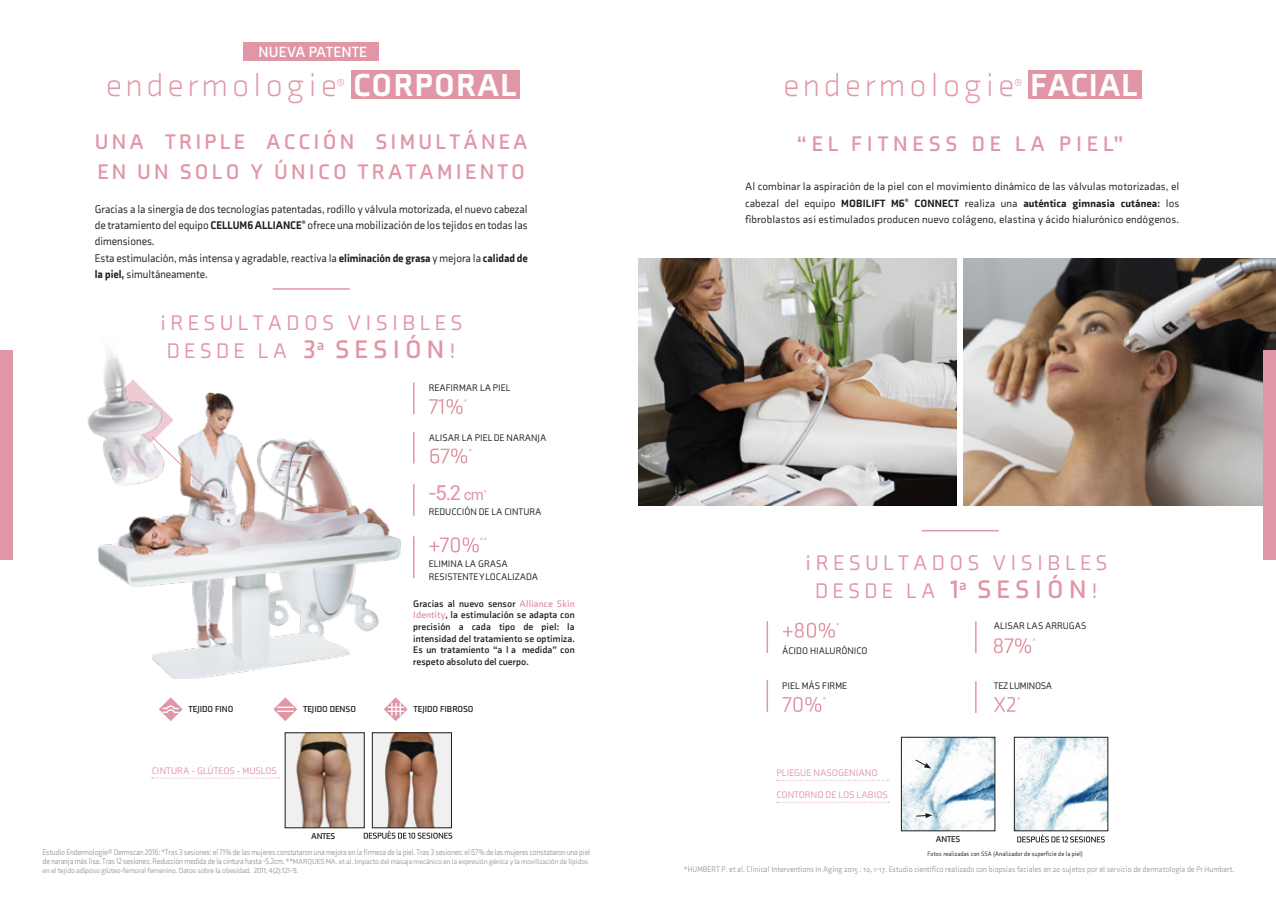
<style>
.page{position:relative;width:1276px;height:902px;background:#fff}
.page>*{position:absolute;margin:0;border:0;box-sizing:border-box;transform-origin:0 0}
.t1{font:300 32.4px "Axia";letter-spacing:.125em;color:#e196a5}
.t2{font:900 32.4px "Axia";letter-spacing:.04em;color:#fff}
.t3{font:21.6px/28px "Axia";letter-spacing:.2em;color:#e196a5;text-align:center}
.t4{font:700 21.6px/30.3px "Axia";letter-spacing:.15em;color:#e196a5}
.t5{font:700 21.6px "Axia";letter-spacing:.225em;color:#e196a5}
.t6{font:20.55px "Roboto";color:#e196a5}
.t7{font:700 15.15px "Axia";letter-spacing:.01em;color:#fff}
.t8{font:300 13.2px "Axia";color:#e196a5}
.t9{font:11.4px/16.2px "Axia";color:#1d1d1b;scale:.95 1}
.t10{font:10.8px/16.2px "Axia";letter-spacing:.01em;color:#1d1d1b;text-align:justify}
.t11{font:700 9.75px/11.7px "Axia";letter-spacing:.01em;color:#1d1d1b;text-align:justify}
.t12{font:9.75px/12.6px "Axia";color:#1d1d1b}
.t13{font:9.75px "Axia";color:#e196a5}
.t14{font:9.75px "Axia";letter-spacing:-.025em;color:#1d1d1b}
.t15{font:700 8.85px "Axia";letter-spacing:-.005em;color:#1d1d1b}
.t16{font:700 8.7px "Axia";letter-spacing:-.025em;color:#1d1d1b}
.t17{font:8.4px "Axia";letter-spacing:-.02em;color:#9d9d9c;scale:.9 1}
.t18{font:8.4px "Axia";letter-spacing:.01em;color:#9d9d9c;scale:.9 1}
.t19{font:7.5px/9px "Axia";letter-spacing:-.02em;color:#9d9d9c}
.t20{font:6.45px "Axia";letter-spacing:.025em;color:#1d1d1b;scale:.9 1}
.s1{font-weight:900}
.s2{font-weight:700;font-size:25.95px}
.s3{font-size:15.15px}
.s4{color:#e196a5}
.s5{font-size:8.4px}
.s6{font-weight:700}
</style>
<div class="page">
<img style="left:98px;top:393px;width:303px;height:285px">
<img style="left:87px;top:351px;width:128px;height:158px">
<img style="left:287px;top:734px;width:75px;height:91px">
<img style="left:374px;top:734px;width:75px;height:91px">
<div style="left:372px;top:732px;width:79px;height:95px;border:1px solid #1d1d1b"></div>
<img style="left:963px;top:258px;width:313px;height:247px">
<img style="left:638px;top:258px;width:319px;height:247px">
<img style="left:903px;top:739px;width:90px;height:89px">
<div style="left:901px;top:737px;width:94px;height:93px;border:1px solid #1d1d1b"></div>
<img style="left:1016px;top:739px;width:90px;height:89px">
<div style="left:1014px;top:737px;width:94px;height:93px;border:1px solid #1d1d1b"></div>
<div style="left:244px;top:42px;width:135px;height:18px;background:#e196a5"></div>
<svg style="left:152px;top:777px;width:127px;height:1px"></svg>
<svg style="left:364px;top:830px;width:88px;height:8px"></svg>
<svg style="left:915px;top:813px;width:17px;height:5px"></svg>
<svg style="left:915px;top:758px;width:16px;height:10px"></svg>
<svg style="left:1017px;top:834px;width:87px;height:8px"></svg>
<svg style="left:777px;top:801px;width:112px;height:1px"></svg>
<hr style="left:921px;top:530px;width:77px;height:1px;background:#e196a5">
<hr style="left:273px;top:288px;width:77px;height:2px;background:#e196a5">
<svg style="left:783px;top:622px;width:56px;height:15px"></svg>
<hr style="left:766px;top:621px;width:2px;height:31px;background:#e196a5">
<svg style="left:782px;top:697px;width:43px;height:15px"></svg>
<hr style="left:766px;top:680px;width:2px;height:31px;background:#e196a5">
<svg style="left:994px;top:638px;width:41px;height:15px"></svg>
<hr style="left:975px;top:621px;width:1px;height:31px;background:#e196a5">
<svg style="left:994px;top:696px;width:26px;height:15px"></svg>
<hr style="left:975px;top:681px;width:1px;height:31px;background:#e196a5">
<svg style="left:429px;top:399px;width:38px;height:15px"></svg>
<hr style="left:413px;top:382px;width:1px;height:32px;background:#e196a5">
<svg style="left:430px;top:448px;width:41px;height:15px"></svg>
<hr style="left:413px;top:432px;width:1px;height:31px;background:#e196a5">
<svg style="left:429px;top:537px;width:58px;height:15px"></svg>
<hr style="left:413px;top:536px;width:1px;height:42px;background:#e196a5">
<svg style="left:159px;top:697px;width:24px;height:24px"></svg>
<svg style="left:273px;top:697px;width:24px;height:24px"></svg>
<svg style="left:384px;top:697px;width:24px;height:24px"></svg>
<div style="left:352px;top:70px;width:168px;height:29px;background:#e196a5"></div>
<div style="left:1028px;top:70px;width:113px;height:29px;background:#e196a5"></div>
<hr style="left:413px;top:484px;width:1px;height:31px;background:#e196a5">
<div style="left:1263px;top:349px;width:13px;height:210px;background:#e196a5"></div>
<div style="left:0;top:349px;width:13px;height:210px;background:#e196a5"></div>
<h3 class="t7" style="left:259px;top:42px;width:110px">NUEVA PATENTE</h3>
<h1 class="t1" style="left:106px;top:66px;width:232px">endermologie</h1>
<p class="t8" style="left:337px;top:76px;width:10px">®</p>
<h1 class="t2" style="left:353px;top:65px;width:165px">CORPORAL</h1>
<h1 class="t1" style="left:783px;top:66px;width:232px">endermologie</h1>
<p class="t8" style="left:1014px;top:76px;width:10px">®</p>
<h1 class="t2" style="left:1030px;top:65px;width:108px">FACIAL</h1>
<h2 class="t4" style="left:95px;top:126px;width:434px">UNA TRIPLE ACCIÓN SIMULTÁNEA<br>EN UN SOLO Y ÚNICO TRATAMIENTO</h2>
<p class="t9" style="left:95px;top:201px;width:457px">Gracias a la sinergia de dos tecnologías patentadas, rodillo y válvula motorizada, el nuevo cabezal de tratamiento del equipo <span class="s1">CELLUM6 ALLIANCE</span><sup>®</sup> ofrece una mobilización de los tejidos en todas las dimensiones.<br>Esta estimulación, más intensa y agradable, reactiva la <span class="s1">eliminación de grasa</span> y mejora la <span class="s1">calidad de la piel,</span> simultáneamente.</p>
<h2 class="t3" style="left:160px;top:309px;width:304px">¡RESULTADOS VISIBLES<br>DESDE LA <span class="s2">3</span><sup>a</sup> <span class="s2">SESIÓN</span>!</h2>
<p class="t12" style="left:429px;top:382px;width:83px">REAFIRMAR LA PIEL</p>
<p class="t12" style="left:429px;top:431px;width:119px">ALISAR LA PIEL DE NARANJA</p>
<h3 class="t6" style="left:428px;top:478px;width:58px">-5.2 <span class="s3">cm</span></h3>
<p class="t12" style="left:429px;top:505px;width:114px">REDUCCIÓN DE LA CINTURA</p>
<p class="t12" style="left:429px;top:557px;width:111px">ELIMINA LA GRASA<br>RESISTENTE YLOCALIZADA</p>
<p class="t11" style="left:413px;top:597px;width:163px">Gracias al nuevo sensor <span class="s4">Alliance Skin Identity</span>, la estimulación se adapta con precisión a cada tipo de piel: la intensidad del tratamiento se optimiza.<br>Es un tratamiento “a l a medida” con respeto absoluto del cuerpo.</p>
<p class="t15" style="left:188px;top:704px;width:47px">TEJIDO FINO</p>
<p class="t15" style="left:303px;top:704px;width:54px">TEJIDO DENSO</p>
<p class="t15" style="left:413px;top:704px;width:62px">TEJIDO FIBROSO</p>
<p class="t13" style="left:152px;top:764px;width:127px">CINTURA - GLÚTEOS - MUSLOS</p>
<p class="t16" style="left:311px;top:830px;width:26px">ANTES</p>
<p class="t17" style="left:43px;top:847px;width:610px">Estudio Endermologie® Dermscan 2016: *Tras 3 sesiones: el 71% de las mujeres constataron una mejora en la firmeza de la piel. Tras 3 sesiones: el 67% de las mujeres constataron una piel</p>
<p class="t19" style="left:43px;top:857px;width:547px"><span class="s5">de naranja más lisa. Tras 12 sesiones: Reducción medida de la cintura hasta -5.2cm. **</span>MARQUES MA. et al. Impacto del masaje mecánico en la expresión génica y la movilización de lípidos en el tejido adiposo glúteo-femoral femenino. Datos sobre la obesidad, 2011; 4(2):121-9.</p>
<h2 class="t5" style="left:797px;top:131px;width:328px">“EL FITNESS DE LA PIEL”</h2>
<p class="t10" style="left:745px;top:179px;width:436px">Al combinar la aspiración de la piel con el movimiento dinámico de las válvulas motorizadas, el cabezal del equipo <span class="s1">MOBILIFT M6</span><sup>®</sup> <span class="s1">CONNECT</span> realiza una <span class="s1">auténtica gimnasia cutánea</span><span class="s6">:</span> los fibroblastos así estimulados producen nuevo colágeno, elastina y ácido hialurónico endógenos.</p>
<h2 class="t3" style="left:805px;top:548px;width:304px">¡RESULTADOS VISIBLES<br>DESDE LA <span class="s2">1</span><sup>a</sup> <span class="s2">SESIÓN</span>!</h2>
<p class="t12" style="left:782px;top:644px;width:87px">ÁCIDO HIALURÓNICO</p>
<p class="t12" style="left:782px;top:679px;width:66px">PIEL MÁS FIRME</p>
<p class="t13" style="left:776px;top:766px;width:102px">PLIEGUE NASOGENIANO</p>
<p class="t13" style="left:776px;top:788px;width:113px">CONTORNO DE LOS LABIOS</p>
<p class="t12" style="left:994px;top:619px;width:94px">ALISAR LAS ARRUGAS</p>
<p class="t14" style="left:994px;top:680px;width:60px">TEZ LUMINOSA</p>
<p class="t16" style="left:936px;top:834px;width:26px">ANTES</p>
<p class="t20" style="left:927px;top:850px;width:174px">Fotos realizadas con SSA (Analizador de superfície de la piel)</p>
<p class="t18" style="left:684px;top:863px;width:613px">*HUMBERT P. et al. Clinical Interventions in Aging 2015 : 10, 1-17. Estudio científico realizado con biopsias faciales en 20 sujetos por el servicio de dermatología de Pr Humbert.</p>
</div>
